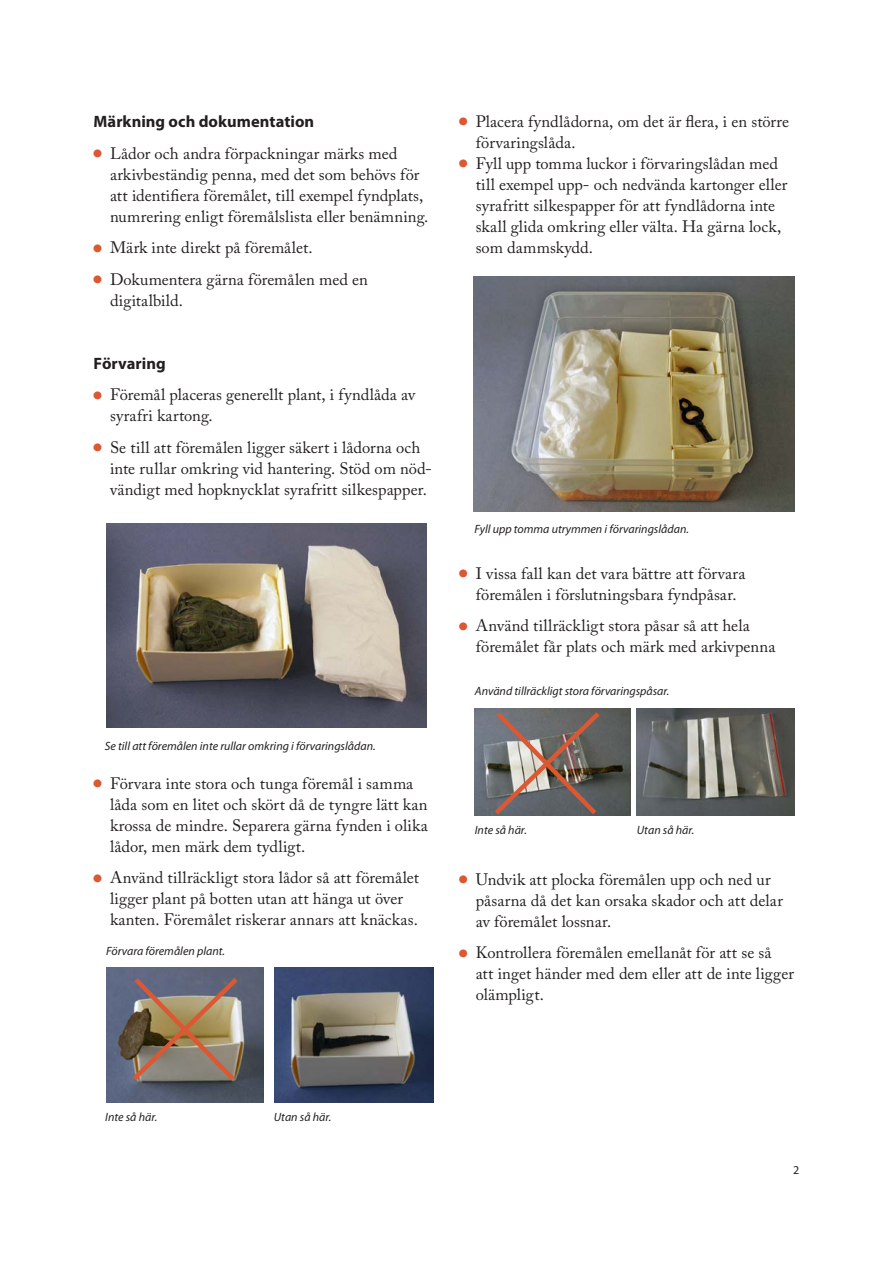
<style>
.page{position:relative;width:893px;height:1263px;background:#fff}
.page>*{position:absolute;margin:0;border:0;box-sizing:border-box;transform-origin:0 0}
.Bröd_1{font:16.5px "Adobe Caslon Pro";letter-spacing:.005em;color:#231f20}
.Rubrik_2{font:700 16.5px "Myriad Pro";color:#231f20}
.Bildtext{font:italic 12px "Myriad Pro";color:#231f20}
.Bröd_1-2{font:12px "Myriad Pro";color:#231f20}
.s1{color:#dc5833}
</style>
<div class="page">
<img style="left:106px;top:523px;width:321px;height:205px">
<img style="left:474px;top:276px;width:321px;height:236px">
<img style="left:275px;top:967px;width:159px;height:135px">
<img style="left:106px;top:967px;width:158px;height:135px">
<img style="left:128px;top:973px;width:114px;height:112px">
<img style="left:637px;top:708px;width:157px;height:107px">
<img style="left:475px;top:708px;width:156px;height:107px">
<svg style="left:490px;top:708px;width:114px;height:108px;background:#7c706c"></svg>
<p class="Rubrik_2" style="left:94px;top:112px;width:222px">Märkning och dokumentation</p>
<p class="Bröd_1" style="left:94px;top:143px;width:305px"><span class="s1">●</span> Lådor och andra förpackningar märks med</p>
<p class="Bröd_1" style="left:110px;top:164px;width:311px">arkivbeständig penna, med det som behövs för</p>
<p class="Bröd_1" style="left:110px;top:185px;width:315px">att identifiera föremålet, till exempel fyndplats,</p>
<p class="Bröd_1" style="left:110px;top:206px;width:320px">numrering enligt föremålslista eller benämning.</p>
<p class="Bröd_1" style="left:94px;top:238px;width:220px"><span class="s1">●</span> Märk inte direkt på föremålet.</p>
<p class="Bröd_1" style="left:94px;top:269px;width:276px"><span class="s1">●</span> Dokumentera gärna föremålen med en</p>
<p class="Bröd_1" style="left:110px;top:290px;width:74px">digitalbild.</p>
<p class="Rubrik_2" style="left:94px;top:354px;width:74px">Förvaring</p>
<p class="Bröd_1" style="left:94px;top:385px;width:323px"><span class="s1">●</span> Föremål placeras generellt plant, i fyndlåda av</p>
<p class="Bröd_1" style="left:110px;top:406px;width:104px">syrafri kartong.</p>
<p class="Bröd_1" style="left:94px;top:437px;width:328px"><span class="s1">●</span> Se till att föremålen ligger säkert i lådorna och</p>
<p class="Bröd_1" style="left:110px;top:458px;width:323px">inte rullar omkring vid hantering. Stöd om nöd-</p>
<p class="Bröd_1" style="left:110px;top:479px;width:318px">vändigt med hopknycklat syrafritt silkespapper.</p>
<p class="Bildtext" style="left:105px;top:740px;width:272px">Se till att föremålen inte rullar omkring i förvaringslådan.</p>
<p class="Bröd_1" style="left:94px;top:773px;width:321px"><span class="s1">●</span> Förvara inte stora och tunga föremål i samma</p>
<p class="Bröd_1" style="left:110px;top:794px;width:319px">låda som en litet och skört då de tyngre lätt kan</p>
<p class="Bröd_1" style="left:110px;top:815px;width:319px">krossa de mindre. Separera gärna fynden i olika</p>
<p class="Bröd_1" style="left:110px;top:836px;width:197px">lådor, men märk dem tydligt.</p>
<p class="Bröd_1" style="left:94px;top:868px;width:327px"><span class="s1">●</span> Använd tillräckligt stora lådor så att föremålet</p>
<p class="Bröd_1" style="left:110px;top:889px;width:294px">ligger plant på botten utan att hänga ut över</p>
<p class="Bröd_1" style="left:110px;top:910px;width:309px">kanten. Föremålet riskerar annars att knäckas.</p>
<p class="Bildtext" style="left:106px;top:944px;width:120px">Förvara föremålen plant.</p>
<p class="Bröd_1" style="left:459px;top:112px;width:331px"><span class="s1">●</span> Placera fyndlådorna, om det är flera, i en större</p>
<p class="Bröd_1" style="left:476px;top:133px;width:101px">förvaringslåda.</p>
<p class="Bröd_1" style="left:459px;top:154px;width:320px"><span class="s1">●</span> Fyll upp tomma luckor i förvaringslådan med</p>
<p class="Bröd_1" style="left:476px;top:175px;width:313px">till exempel upp- och nedvända kartonger eller</p>
<p class="Bröd_1" style="left:476px;top:196px;width:301px">syrafritt silkespapper för att fyndlådorna inte</p>
<p class="Bröd_1" style="left:476px;top:217px;width:307px">skall glida omkring eller välta. Ha gärna lock,</p>
<p class="Bröd_1" style="left:476px;top:238px;width:119px">som dammskydd.</p>
<p class="Bildtext" style="left:474px;top:523px;width:216px">Fyll upp tomma utrymmen i förvaringslådan.</p>
<p class="Bröd_1" style="left:459px;top:563px;width:288px"><span class="s1">●</span> I vissa fall kan det vara bättre att förvara</p>
<p class="Bröd_1" style="left:476px;top:584px;width:262px">föremålen i förslutningsbara fyndpåsar.</p>
<p class="Bröd_1" style="left:459px;top:616px;width:292px"><span class="s1">●</span> Använd tillräckligt stora påsar så att hela</p>
<p class="Bröd_1" style="left:476px;top:637px;width:301px">föremålet får plats och märk med arkivpenna</p>
<p class="Bildtext" style="left:475px;top:684px;width:196px">Använd tillräckligt stora förvaringspåsar.</p>
<p class="Bildtext" style="left:475px;top:823px;width:54px">Inte så här.</p>
<p class="Bildtext" style="left:637px;top:823px;width:59px">Utan så här.</p>
<p class="Bröd_1" style="left:459px;top:869px;width:313px"><span class="s1">●</span> Undvik att plocka föremålen upp och ned ur</p>
<p class="Bröd_1" style="left:476px;top:890px;width:309px">påsarna då det kan orsaka skador och att delar</p>
<p class="Bröd_1" style="left:476px;top:911px;width:137px">av föremålet lossnar.</p>
<p class="Bröd_1" style="left:459px;top:943px;width:314px"><span class="s1">●</span> Kontrollera föremålen emellanåt för att se så</p>
<p class="Bröd_1" style="left:476px;top:964px;width:320px">att inget händer med dem eller att de inte ligger</p>
<p class="Bröd_1" style="left:476px;top:985px;width:70px">olämpligt.</p>
<p class="Bildtext" style="left:105px;top:1110px;width:54px">Inte så här.</p>
<p class="Bildtext" style="left:274px;top:1110px;width:59px">Utan så här.</p>
<p class="Bröd_1-2" style="left:793px;top:1163px;width:8px">2</p>
</div>
